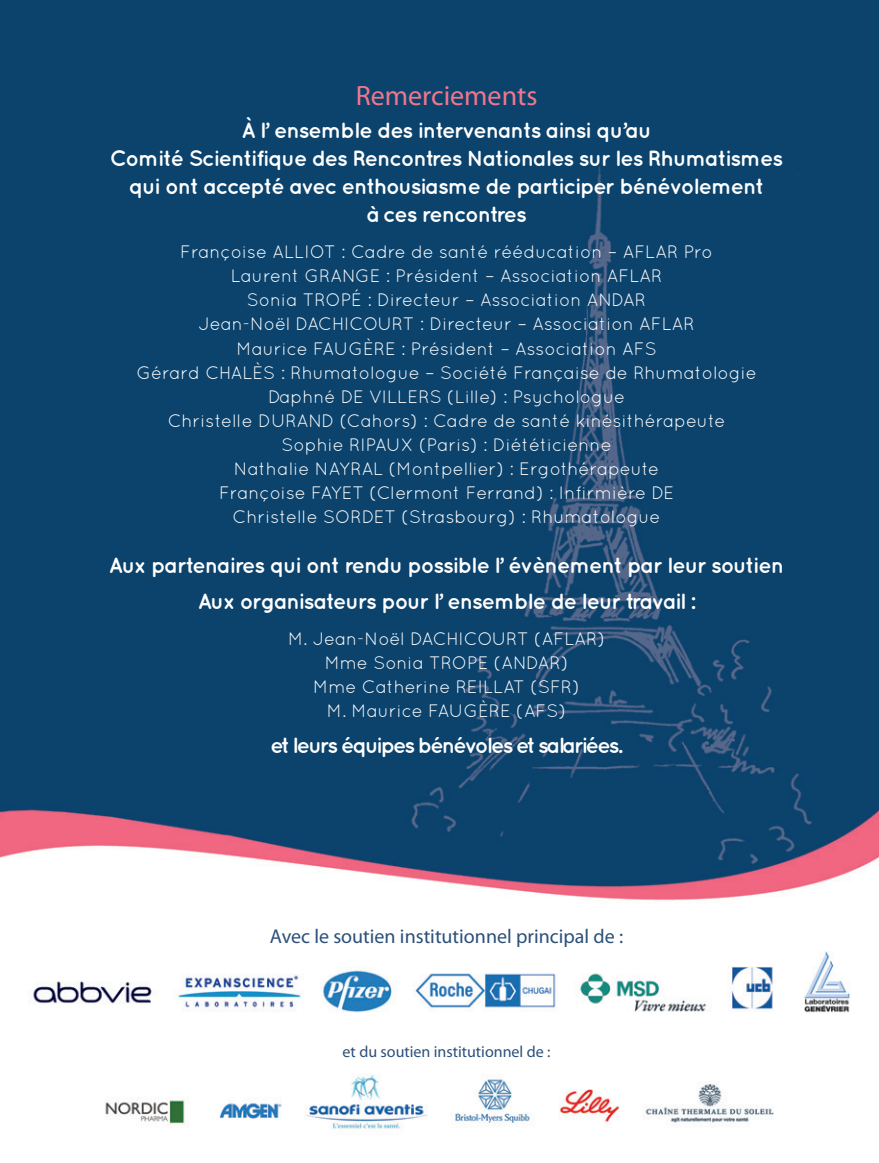
<style>
.page{position:relative;width:879px;height:1163px;background:#fff}
.page>*{position:absolute;margin:0;border:0;box-sizing:border-box;transform-origin:0 0}
.t1{font:28px "Myriad Pro";color:#f2768b}
.t2{font:700 22px/28px "Quicksand";letter-spacing:-.05em;color:#fff;text-align:center}
.t3{font:700 22px "Quicksand";letter-spacing:-.09em;color:#fff}
.t4{font:20px "Myriad Pro";color:#2c5079}
.t5{font:18px/24px "Quicksand";color:#fff;text-align:center}
.t6{font:18px "Quicksand";letter-spacing:-.02em;color:#fff}
.t7{font:16px "Myriad Pro";color:#2c5079}
</style>
<div class="page">
<img style="left:0;top:0;width:879px;height:1129px">
<h1 class="t1" style="left:356px;top:78px;width:183px">Remerciements</h1>
<p class="t2" style="left:110px;top:116px;width:675px">à l’ ensemble des intervenants ainsi qu’au<br>Comité Scientifique des Rencontres Nationales sur les Rhumatismes qui ont accepté avec enthousiasme de participer bénévolement<br>à ces rencontres</p>
<p class="t5" style="left:136px;top:240px;width:622px">Françoise Alliot : Cadre de santé rééducation – AFLAR Pro<br>Laurent Grang e : Président – Association AFLAR<br>Sonia Tropé : Directeur – Association AN DAR<br>Jean-N oël Dach icourt : Directeur – Association AFLAR<br>Maurice Faug ère : Président – Association AFS<br>Gérard Chalès : Rhumatologue – Société Française de Rhumatologie Daphné De Villers (Lille) : Psychologue<br>Christelle Durand (Cahors) : Cadre de santé kinésithérapeute Sophie Ripaux (Paris) : Diététicienne<br>Nathalie Nayral (Montpellier) : Ergothérapeute<br>Françoise Fayet (Clermont Ferrand) : I nfirmière DE<br>Christelle Sordet (Strasbourg) : Rhumatologue</p>
<p class="t2" style="left:109px;top:546px;width:677px;line-height:36px">Aux partenaires qui ont rendu possible l’ évènement par leur soutien<br>Aux organisateurs pour l’ ensemble de leur travail :</p>
<p class="t6" style="left:288px;top:628px;width:319px">M. Jean-N oël DACHI COU RT (AFLAR)</p>
<p class="t5" style="left:325px;top:650px;width:245px">Mme Sonia TRO PE (AN DAR)</p>
<p class="t5" style="left:313px;top:674px;width:164px">Mme Catherine REILLAT</p>
<p class="t5" style="left:327px;top:674px;width:255px;text-align:left;text-indent:203px">(SFR)<br>M. Maurice Faug ère (AFS)</p>
<p class="t3" style="left:270px;top:731px;width:354px">et leurs équipes bénévoles et salariées.</p>
<p class="t4" style="left:270px;top:923px;width:355px">Avec le soutien institutionnel principal de :</p>
<p class="t7" style="left:343px;top:1041px;width:209px">et du soutien institutionnel de :</p>
</div>
